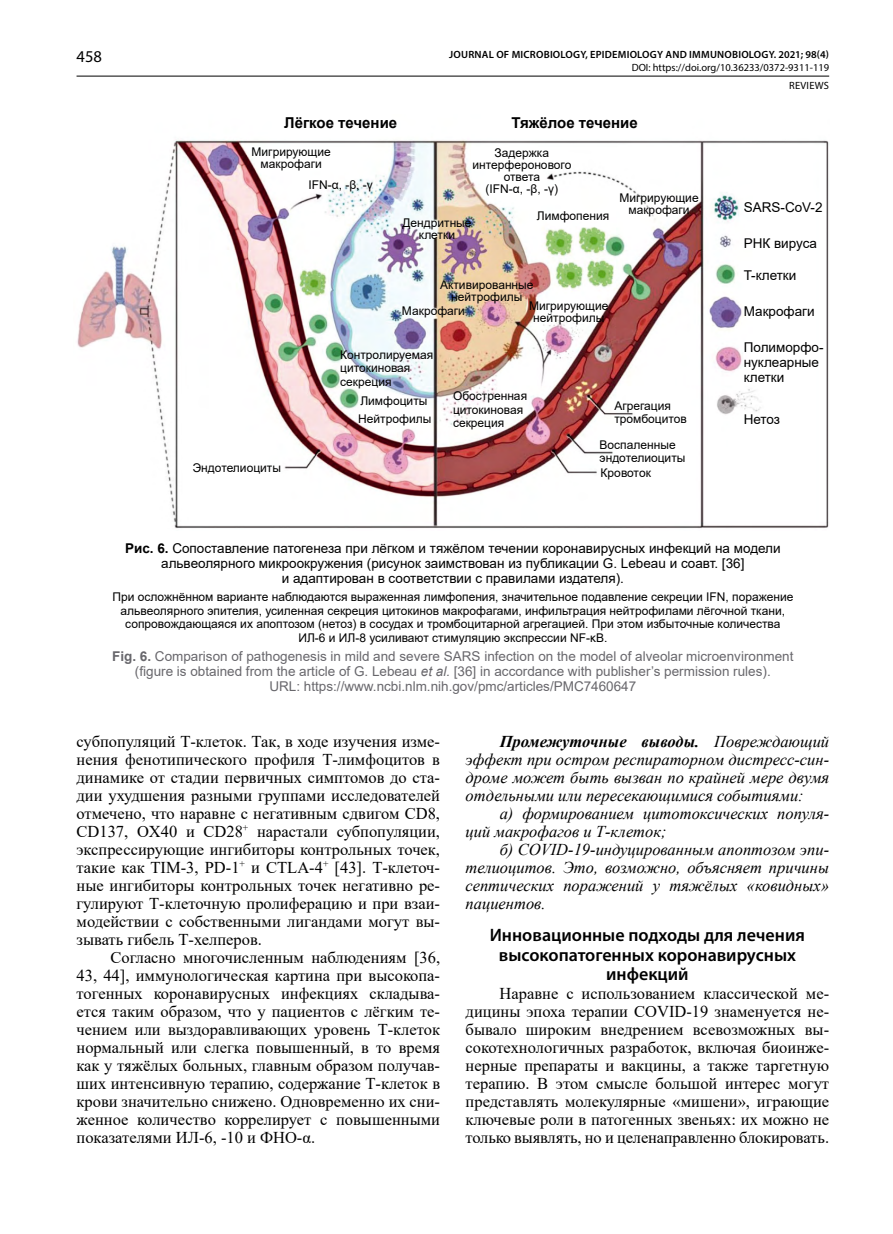
<style>
.page{position:relative;width:893px;height:1234px;background:#fff}
.page>*{position:absolute;margin:0;border:0;box-sizing:border-box;transform-origin:0 0}
.t1{font:600 18px/19.5px "Myriad Pro";color:#000;text-align:center}
.t2{font:16.5px/18px "Times New Roman";color:#000;text-align:justify}
.t3{font:italic 16.5px/18px "Times New Roman";color:#000;text-align:justify}
.t4{font:16.5px "Myriad Pro";color:#000}
.t5{font:700 15px "Arial";color:#000}
.t6{font:13.5px/15px "Arial";color:#000;text-align:center}
.t7{font:13.5px/15px "Arial";color:#68676c;text-align:center}
.t8{font:12px/13.5px "Arial";color:#000;text-align:center}
.t9{font:600 10.5px "Myriad Pro";letter-spacing:.02em;color:#000}
.t10{font:10.5px/17.7px "Myriad Pro";color:#000;text-align:right}
.s1{font-weight:700}
.s2{font-style:italic}
</style>
<div class="page">
<hr style="left:77px;top:76px;width:752px;height:1px;background:#000">
<img style="left:77px;top:140px;width:752px;height:388px">
<p class="t4" style="left:77px;top:47px;width:27px">458</p>
<p class="t9" style="left:449px;top:48px;width:381px">JOURNAL OF MICROBIOLOGY, EPIDEMIOLOGY AND IMMUNOBIOLOGY. 2021; 98(4)</p>
<p class="t10" style="left:632px;top:59px;width:199px">DOI: https://doi.org/10.36233/0372-9311-119<br>REVIEWS</p>
<p class="t5" style="left:284px;top:112px;width:115px">Лёгкое течение</p>
<p class="t5" style="left:511px;top:112px;width:128px">Тяжёлое течение</p>
<p class="t8" style="left:252px;top:145px;width:81px;line-height:12px">Мигрирующие макрофаги</p>
<p class="t8" style="left:308px;top:178px;width:66px">IFN-α, -β, -γ</p>
<p class="t8" style="left:472px;top:147px;width:100px;line-height:12px">Задержка интерферонового ответа<br>(IFN-α, -β, -γ)</p>
<p class="t8" style="left:402px;top:217px;width:71px;line-height:12px">Дендритные клетки</p>
<p class="t8" style="left:537px;top:209px;width:74px">Лимфопения</p>
<p class="t8" style="left:619px;top:192px;width:81px;line-height:12px">Мигрирующие макрофаги</p>
<p class="t8" style="left:440px;top:278px;width:95px;line-height:12px">Активированные нейтрофилы</p>
<p class="t8" style="left:529px;top:300px;width:81px;line-height:12px">Мигрирующие нейтрофилы</p>
<p class="t8" style="left:402px;top:304px;width:65px">Макрофаги</p>
<p class="t8" style="left:193px;top:461px;width:90px">Эндотелиоциты</p>
<p class="t8" style="left:340px;top:347px;width:95px;text-align:left">Контролируемая цитокиновая секреция</p>
<p class="t8" style="left:358px;top:412px;width:75px">Нейтрофилы</p>
<p class="t8" style="left:360px;top:394px;width:69px">Лимфоциты</p>
<p class="t8" style="left:453px;top:389px;width:76px;text-align:left">Обостренная цитокиновая секреция</p>
<p class="t8" style="left:614px;top:398px;width:74px;text-align:left">Агрегация тромбоцитов</p>
<p class="t8" style="left:600px;top:437px;width:87px;text-align:left">Воспаленные эндотелиоциты</p>
<p class="t8" style="left:601px;top:466px;width:52px">Кровоток</p>
<p class="t6" style="left:744px;top:200px;width:80px">SARS-CoV-2</p>
<p class="t6" style="left:744px;top:236px;width:75px">РНК вируса</p>
<p class="t6" style="left:744px;top:267px;width:54px">T-клетки</p>
<p class="t6" style="left:744px;top:303px;width:72px">Макрофаги</p>
<p class="t6" style="left:744px;top:340px;width:81px;text-align:left">Полиморфо&shy;нуклеарные клетки</p>
<p class="t6" style="left:744px;top:411px;width:38px">Нетоз</p>
<p class="t6" style="left:125px;top:541px;width:657px"><span class="s1">Рис. 6.</span> Сопоставление патогенеза при лёгком и тяжёлом течении коронавирусных инфекций на модели альвеолярного микроокружения (рисунок заимствован из публикации G. Lebeau и соавт. [36]<br>и адаптирован в соответствии с правилами издателя).</p>
<p class="t8" style="left:112px;top:590px;width:682px">При осложнённом варианте наблюдаются выраженная лимфопения, значительное подавление секреции IFN, поражение альвеолярного эпителия, усиленная секреция цитокинов макрофагами, инфильтрация нейтрофилами лёгочной ткани, сопровождающаяся их апоптозом (нетоз) в сосудах и тромбоцитарной агрегацией. При этом избыточные количества ИЛ-6 и ИЛ-8 усиливают стимуляцию экспрессии NF-κB.</p>
<p class="t7" style="left:112px;top:648px;width:683px"><span class="s1">Fig. 6.</span> Comparison of pathogenesis in mild and severe SARS infection on the model of alveolar microenvironment (figure is obtained from the article of G. Lebeau <span class="s2">et al.</span> [36] in accordance with publisher’s permission rules).<br>URL: https://www.ncbi.nlm.nih.gov/pmc/articles/PMC7460647</p>
<p class="t2" style="left:77px;top:731px;width:365px">субпопуляций Т-клеток. Так, в ходе изучения изме&shy;нения фенотипического профиля Т-лимфоцитов в динамике от стадии первичных симптомов до ста&shy;дии ухудшения разными группами исследователей отмечено, что наравне с негативным сдвигом CD8, CD137, OX40 и CD28<sup>+</sup> нарастали субпопуляции, экспрессирующие ингибиторы контрольных точек, такие как TIM-3, PD-1<sup>+</sup> и CTLA-4<sup>+</sup> [43]. Т-клеточ&shy;ные ингибиторы контрольных точек негативно ре&shy;гулируют Т-клеточную пролиферацию и при взаи&shy;модействии с собственными лигандами могут вы&shy;зывать гибель Т-хелперов.</p>
<p class="t2" style="left:77px;top:947px;width:365px;text-indent:34px">Согласно многочисленным наблюдениям [36, 43, 44], иммунологическая картина при высокопа&shy;тогенных коронавирусных инфекциях складыва&shy;ется таким образом, что у пациентов с лёгким те&shy;чением или выздоравливающих уровень Т-клеток нормальный или слегка повышенный, в то время как у тяжёлых больных, главным образом получав&shy;ших интенсивную терапию, содержание Т-клеток в крови значительно снижено. Одновременно их сни&shy;женное количество коррелирует с повышенными показателями ИЛ-6, -10 и ФНО-α.</p>
<p class="t3" style="left:466px;top:731px;width:365px;text-indent:34px"><span class="s1">Промежуточные выводы.</span> Повреждающий эффект при остром респираторном дистресс-син&shy;дроме может быть вызван по крайней мере двумя отдельными или пересекающимися событиями:</p>
<p class="t3" style="left:466px;top:803px;width:365px;text-indent:34px">а) формированием цитотоксических популя&shy;ций макрофагов и Т-клеток;</p>
<p class="t3" style="left:466px;top:839px;width:365px;text-indent:34px">б) COVID-19-индуцированным апоптозом эпи&shy;телиоцитов. Это, возможно, объясняет причины септических поражений у тяжёлых «ковидных» пациентов.</p>
<p class="t1" style="left:490px;top:924px;width:317px">Инновационные подходы для лечения высокопатогенных коронавирусных инфекций</p>
<p class="t2" style="left:466px;top:983px;width:365px;text-indent:34px">Наравне с использованием классической ме&shy;дицины эпоха терапии СOVID-19 знаменуется не&shy;бывало широким внедрением всевозможных вы&shy;сокотехнологичных разработок, включая биоинже&shy;нерные препараты и вакцины, а также таргетную терапию. В этом смысле большой интерес могут представлять молекулярные «мишени», играющие ключевые роли в патогенных звеньях: их можно не только выявлять, но и целенаправленно блокировать.</p>
</div>
